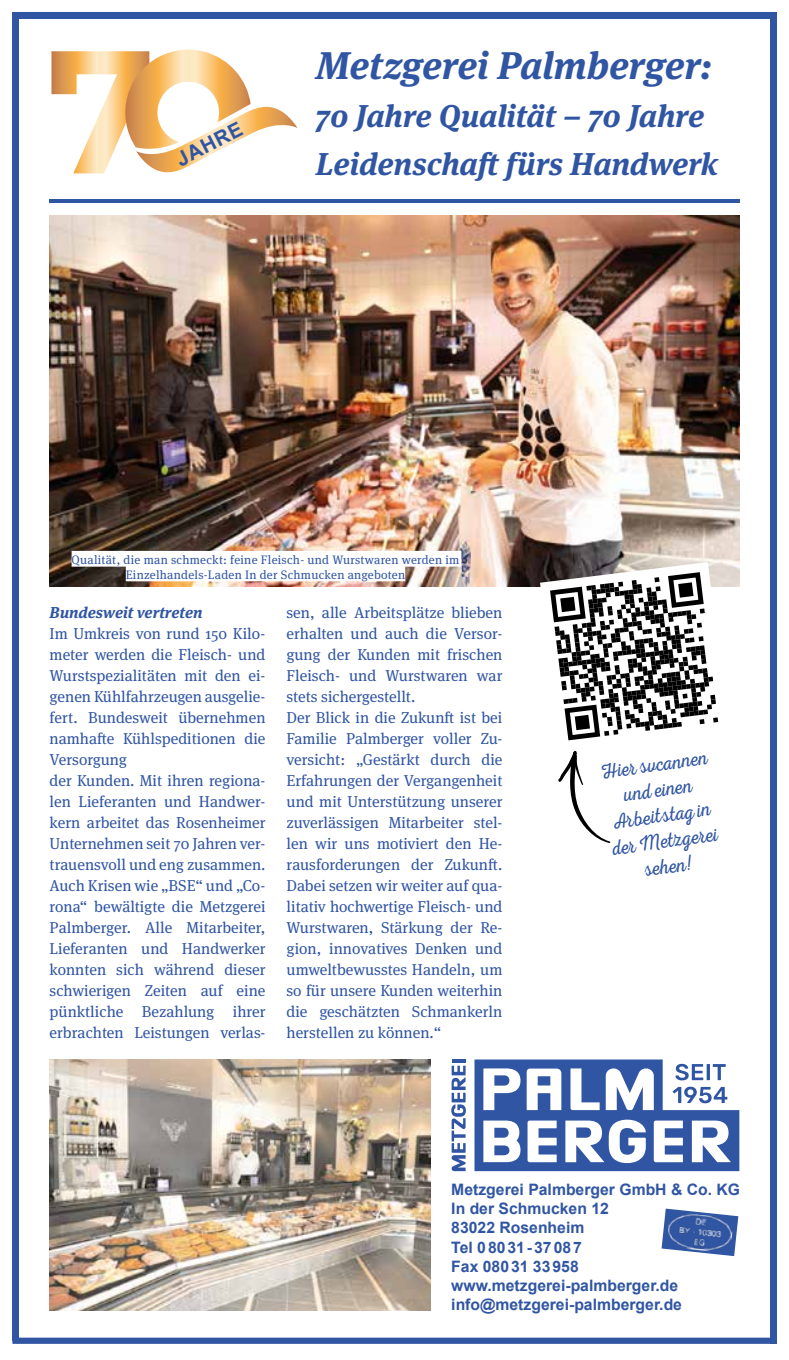
<style>
.page{position:relative;width:789px;height:1360px;background:#fff}
.page>*{position:absolute;margin:0;border:0;box-sizing:border-box;transform-origin:0 0}
.t1{font:italic 700 38.5px "Meta Serif Pro";letter-spacing:-.005em;color:#3055a3}
.t2{font:italic 700 31.5px/47.8px "Meta Serif Pro";letter-spacing:-.005em;color:#3055a3}
.t3{font:21.35px/25.7px "Nexa Rust Script L 1";color:#3055a3;text-align:center;scale:.9 1}
.t4{font:700 20.3px "Arial";color:#3055a3}
.t5{font:700 18.72px "Arial";color:#3055a3}
.t6{font:15.75px/21px "Meta Serif Pro";color:#3055a3}
.t7{font:700 15.75px/19.2px "Arial";color:#3055a3}
.t8{font:italic 700 15.75px "Meta Serif Pro";color:#3055a3}
.t9{font:12.25px/14.7px "Meta Serif Pro";letter-spacing:.02em;color:#3055a3;text-align:center}
</style>
<div class="page">
<div style="left:12px;top:1337px;width:764px;height:6px;background:#3055a3"></div>
<svg style="left:661px;top:1208px;width:77px;height:47px"></svg>
<img style="left:666px;top:1211px;width:68px;height:42px">
<div style="left:12px;top:12px;width:764px;height:7px;background:#3055a3"></div>
<div style="left:769px;top:12px;width:7px;height:1331px;background:#3055a3"></div>
<hr style="left:50px;top:199px;width:352px;height:4px;background:#3055a3">
<hr style="left:400px;top:199px;width:339px;height:4px;background:#3055a3">
<svg style="left:51px;top:50px;width:247px;height:124px"></svg>
<img style="left:50px;top:215px;width:689px;height:372px">
<img style="left:50px;top:1059px;width:381px;height:251px">
<div style="left:72px;top:551px;width:389px;height:15px;background:#fff"></div>
<div style="left:126px;top:565px;width:279px;height:16px;background:#fff"></div>
<svg style="left:451px;top:1065px;width:15px;height:105px"></svg>
<hr style="left:451px;top:1059px;width:14px;height:3px;background:#3055a3">
<svg style="left:474px;top:1059px;width:265px;height:111px"></svg>
<div style="left:12px;top:12px;width:7px;height:1328px;background:#3055a3"></div>
<svg style="left:540px;top:562px;width:188px;height:281px"></svg>
<p class="t4" style="left:171px;top:147px;width:73px;rotate:-27deg">JAHRE</p>
<p class="t5" style="left:179px;top:148px;width:67px;rotate:-27deg">JAHRE</p>
<h1 class="t1" style="left:316px;top:35px;width:398px">Metzgerei Palmberger:</h1>
<h2 class="t2" style="left:316px;top:89px;width:404px">70 Jahre Qualität – 70 Jahre<br>Leidenschaft fürs Handwerk</h2>
<p class="t9" style="left:72px;top:551px;width:389px">Qualität, die man schmeckt: feine Fleisch- und Wurstwaren werden im<br>Einzelhandels-Laden In der Schmucken angeboten</p>
<p class="t8" style="left:50px;top:599px;width:154px">Bundesweit vertreten</p>
<p class="t6" style="left:50px;top:621px;width:217px">Im Umkreis von rund 150 Kilo&shy;meter werden die Fleisch- und<br>Wurstspezialitäten mit den ei&shy;genen Kühlfahrzeugen ausgelie&shy;fert. Bundesweit übernehmen namhafte Kühlspeditionen die<br>Versorgung<br>der Kunden. Mit ihren regiona&shy;len Lieferanten und Handwer&shy;kern arbeitet das Rosenheimer<br>Unternehmen seit 70 Jahren ver&shy;trauensvoll und eng zusammen.<br>Auch Krisen wie „BSE“ und „Co&shy;rona“ bewältigte die Metzgerei<br>Palmberger. Alle Mitarbeiter,<br>Lieferanten und Handwerker konnten sich während dieser schwierigen Zeiten auf eine pünktliche Bezahlung ihrer erbrachten Leistungen verlas-</p>
<p class="t6" style="left:286px;top:600px;width:217px">sen, alle Arbeitsplätze blieben erhalten und auch die Versor&shy;gung der Kunden mit frischen<br>Fleisch- und Wurstwaren war stets sichergestellt.<br>Der Blick in die Zukunft ist bei<br>Familie Palmberger voller Zu&shy;versicht: „Gestärkt durch die<br>Erfahrungen der Vergangenheit und mit Unterstützung unserer zuverlässigen Mitarbeiter stel&shy;len wir uns motiviert den He&shy;rausforderungen der Zukunft.<br>Dabei setzen wir weiter auf qua&shy;litativ hochwertige Fleisch- und<br>Wurstwaren, Stärkung der Re&shy;gion, innovatives Denken und umweltbewusstes Handeln, um so für unsere Kunden weiterhin die geschätzten Schmankerln herstellen zu können.“</p>
<h3 class="t3" style="left:599px;top:758px;width:121px;rotate:-8deg">Hier svcannen und einen<br>Ar beit stag in der Metzgerei sehen!</h3>
<p class="t7" style="left:451px;top:1179px;width:290px">Metzgerei Palmberger GmbH &amp; Co. KG<br>In der Schmucken 12<br>83022 Rosenheim<br>Tel 08031-37087<br>Fax 08031 33958 www.metzgerei-palmberger.de info@metzgerei-palmberger.de</p>
</div>
